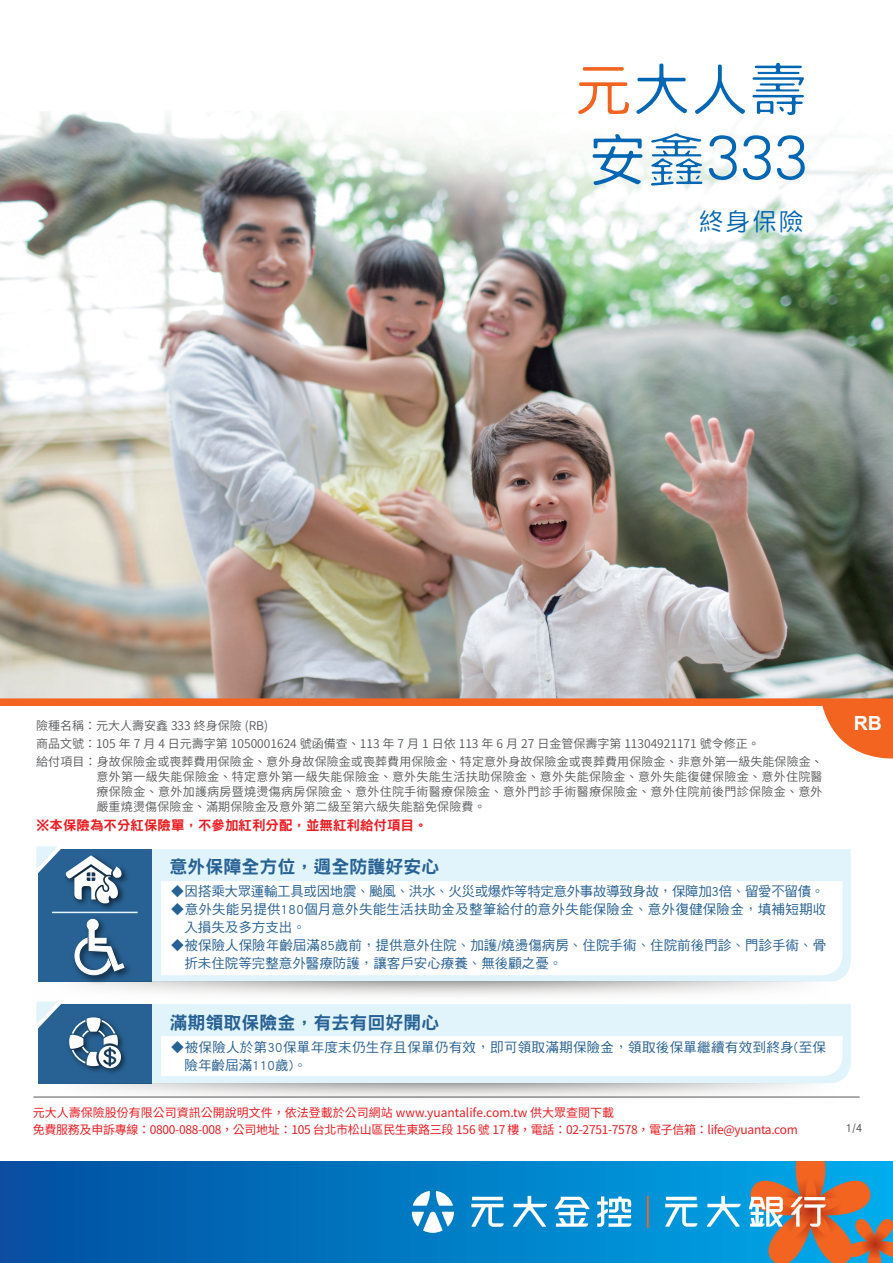
<style>
.page{position:relative;width:893px;height:1263px;background:#fff}
.page>*{position:absolute;margin:0;border:0;box-sizing:border-box;transform-origin:0 0}
.t1{font:300 58.5px/70.2px "Han Wang Hei";color:#0166b3}
.t2{font:300 25.5px "Han Wang Hei";color:#0166b3}
.t3{font:700 19.5px "Arial";color:#fff}
.t4{font:18px "DF Hei Std W9";color:#286294}
.t5{font:13.5px/18px "DF Hei Std W5";letter-spacing:.005em;color:#286294}
.t6{font:13.5px "DF Hei Std W5";letter-spacing:-.025em;color:#286294}
.t7{font:13.5px "DF Hei Std W9";color:#ee1d23}
.t8{font:600 12px/18px "Noto Sans CJ Ktc";letter-spacing:.01em;color:#57585a}
.t9{font:12px/16.5px "Source Han Sans TC";letter-spacing:-.025em;color:#ee1d23}
.t10{font:12px "DF Hei Std W5";color:#4b4c4d}
.s1{color:#f36421}
</style>
<div class="page">
<img style="left:0;top:111px;width:893px;height:587px">
<svg style="left:0;top:698px;width:893px;height:61px"></svg>
<div style="left:152px;top:849px;width:699px;height:133px;background:#e1f4fc"></div>
<svg style="left:161px;top:881px;width:682px;height:95px"></svg>
<div style="left:152px;top:1004px;width:699px;height:79px;background:#e1f4fc"></div>
<div style="left:39px;top:849px;width:113px;height:132px;background:#286294"></div>
<div style="left:39px;top:1004px;width:113px;height:79px;background:#286294"></div>
<img style="left:73px;top:913px;width:63px;height:68px">
<svg style="left:74px;top:926px;width:51px;height:50px"></svg>
<div style="left:87px;top:919px;width:11px;height:11px;background:#fff;border-radius:50%"></div>
<div style="left:87px;top:919px;width:12px;height:12px;border:1px solid #fff;border-radius:50%"></div>
<img style="left:86px;top:1036px;width:40px;height:37px">
<img style="left:60px;top:868px;width:72px;height:46px">
<hr style="left:52px;top:912px;width:86px;height:1px;background:#e1f4fc">
<svg style="left:161px;top:1036px;width:682px;height:41px"></svg>
<svg style="left:36px;top:846px;width:87px;height:59px"></svg>
<svg style="left:36px;top:1012px;width:85px;height:56px"></svg>
<hr style="left:33px;top:1097px;width:827px;height:1px;background:#57585a">
<svg style="left:0;top:1161px;width:707px;height:102px;background:#0171bc"></svg>
<hr style="left:647px;top:1195px;width:2px;height:33px;background:#f36421">
<hr style="left:472px;top:1197px;width:31px;height:3px;background:#fff">
<svg style="left:471px;top:1204px;width:33px;height:23px"></svg>
<svg style="left:513px;top:1196px;width:34px;height:31px"></svg>
<svg style="left:597px;top:1196px;width:34px;height:31px"></svg>
<svg style="left:555px;top:1197px;width:34px;height:30px"></svg>
<svg style="left:412px;top:1191px;width:42px;height:42px"></svg>
<hr style="left:666px;top:1197px;width:31px;height:3px;background:#fff">
<svg style="left:665px;top:1204px;width:32px;height:23px"></svg>
<svg style="left:707px;top:1161px;width:186px;height:102px;background:#6a8e9a"></svg>
<svg style="left:33px;top:1083px;width:801px;height:15px"></svg>
<svg style="left:36px;top:981px;width:793px;height:31px"></svg>
<h1 class="t1" style="left:573px;top:54px;width:235px"><span class="s1">元</span>大人壽安鑫333</h1>
<h2 class="t2" style="left:698px;top:208px;width:107px">終身保險</h2>
<p class="t8" style="left:36px;top:717px;width:788px">險種名稱：元大人壽安鑫 333 終身保險 (RB)<br>商品文號：105 年 7 月 4 日元壽字第 1050001624 號函備查、113 年 7 月 1 日依 113 年 6 月 27 日金管保壽字第 11304921171 號令修正。<br>給付項目：身故保險金或喪葬費用保險金、意外身故保險金或喪葬費用保險金、特定意外身故保險金或喪葬費用保險金、非意外第一級失能保險金、</p>
<p class="t8" style="left:96px;top:770px;width:728px;line-height:15px;text-align:justify">意外第一級失能保險金、特定意外第一級失能保險金、意外失能生活扶助保險金、意外失能保險金、意外失能復健保險金、意外住院醫療保險金、意外加護病房暨燒燙傷病房保險金、意外住院手術醫療保險金、意外門診手術醫療保險金、意外住院前後門診保險金、意外嚴重燒燙傷保險金、滿期保險金及意外第二級至第六級失能豁免保險費。</p>
<p class="t7" style="left:36px;top:818px;width:393px">※本保險為不分紅保險單，不參加紅利分配，並無紅利給付項目。</p>
<h3 class="t4" style="left:169px;top:857px;width:272px">意外保障全方位，週全防護好安心</h3>
<p class="t6" style="left:171px;top:884px;width:655px">◆因搭乘大眾運輸工具或因地震、颱風、洪水、火災或爆炸等特定意外事故導致身故，保障加3倍、留愛不留債。</p>
<p class="t5" style="left:184px;top:900px;width:643px;text-indent:-14px">◆意外失能另提供180個月意外失能生活扶助金及整筆給付的意外失能保險金、意外復健保險金，填補短期收入損失及多方支出。</p>
<p class="t5" style="left:184px;top:936px;width:643px;text-indent:-14px">◆被保險人保險年齡屆滿85歲前，提供意外住院、加護/燒燙傷病房、住院手術、住院前後門診、門診手術、骨折未住院等完整意外醫療防護，讓客戶安心療養、無後顧之憂。</p>
<h3 class="t4" style="left:169px;top:1012px;width:272px">滿期領取保險金，有去有回好開心</h3>
<p class="t5" style="left:184px;top:1038px;width:643px;text-indent:-14px">◆被保險人於第30保單年度末仍生存且保單仍有效，即可領取滿期保險金，領取後保單繼續有效到終身(至保險年齡屆滿110歲)。</p>
<p class="t9" style="left:33px;top:1105px;width:767px">元大人壽保險股份有限公司資訊公開說明文件，依法登載於公司網站 www.yuantalife.com.tw 供大眾查閱下載<br>免費服務及申訴專線：0800-088-008，公司地址：105 台北市松山區民生東路三段 156 號 17 樓，電話：02-2751-7578，電子信箱：life@yuanta.com</p>
<h3 class="t3" style="left:854px;top:710px;width:30px">RB</h3>
<p class="t10" style="left:846px;top:1121px;width:18px">1/4</p>
</div>
